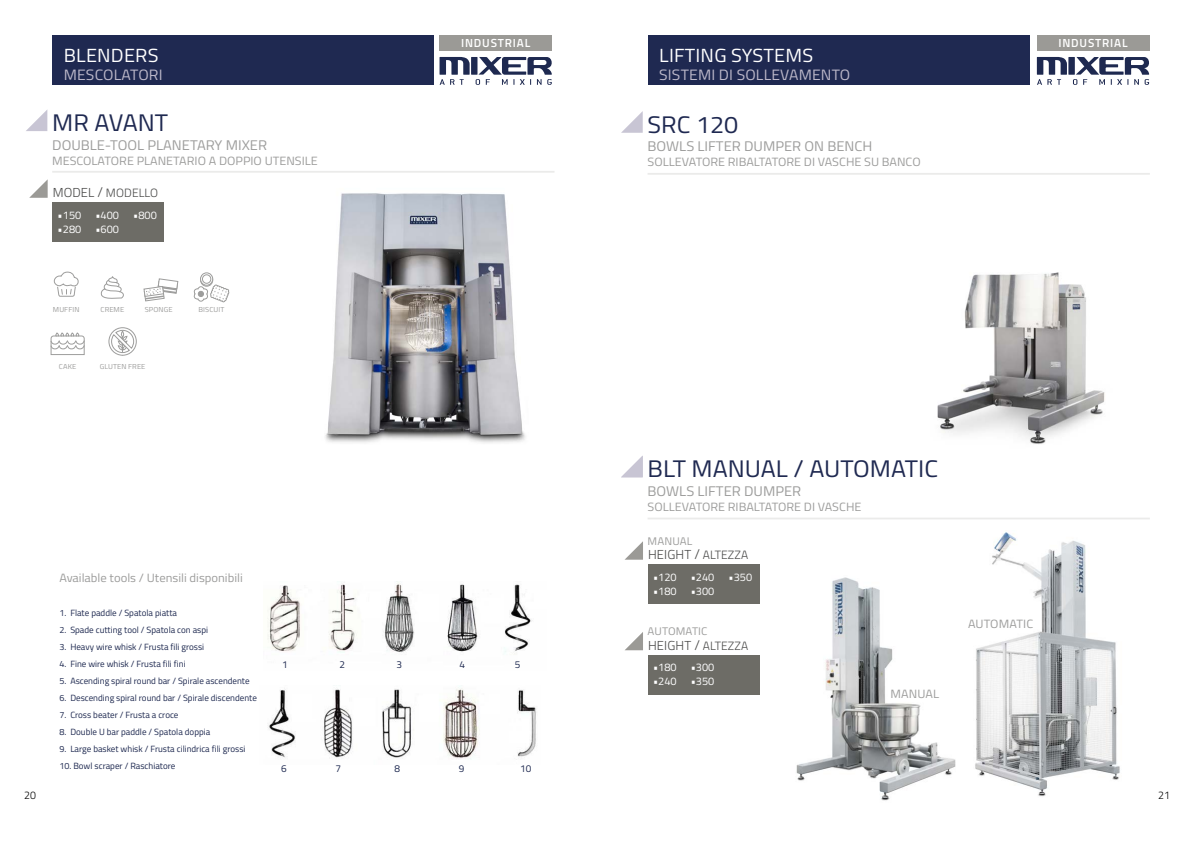
<style>
.page{position:relative;width:1191px;height:842px;background:#fff}
.page>*{position:absolute;margin:0;border:0;box-sizing:border-box;transform-origin:0 0}
.t1{font:24px "Titillium Web";color:#1f2951;scale:1.05 1}
.t2{font:19px "Titillium Web";letter-spacing:.01em;color:#fff;scale:1.05 1}
.t3{font:15px "Titillium Web";letter-spacing:.01em;color:#bcb8c9;scale:1.05 1}
.t4{font:14px "Titillium Web";color:#9d9d9c;scale:1.05 1}
.t5{font:12px "Titillium Web";color:#9d9d9c;scale:1.05 1}
.t6{font:300 12px "Titillium Web";letter-spacing:.01em;color:#474746}
.t7{font:600 11.7px "Titillium Web";letter-spacing:.07em;color:#fff}
.t8{font:11px "Titillium Web";color:#fff}
.t9{font:11px "Titillium Web";letter-spacing:.01em;color:#9d9d9c;scale:1.05 1}
.t10{font:300 11px "Titillium Web";color:#000;scale:.96 1}
.t11{font:10px "Titillium Web";color:#1e2950}
.t12{font:9px "Titillium Web";color:#1e2950}
.t13{font:7.2px "Titillium Web";letter-spacing:.01em;color:#9d9d9c;scale:1.05 1}
.s1{font-size:13px}
.s2{font-size:14px}
</style>
<div class="page">
<div style="left:471px;top:57px;width:6px;height:18px;background:#1e2950"></div>
<svg style="left:439px;top:57px;width:30px;height:28px"></svg>
<svg style="left:475px;top:57px;width:77px;height:28px"></svg>
<div style="left:439px;top:35px;width:113px;height:16px;background:#9b9a96"></div>
<img style="left:325px;top:193px;width:201px;height:250px">
<svg style="left:26px;top:110px;width:21px;height:21px"></svg>
<svg style="left:29px;top:179px;width:19px;height:19px"></svg>
<div style="left:53px;top:202px;width:111px;height:40px;background:#6d6c66"></div>
<hr style="left:52px;top:171px;width:502px;height:2px;background:#ebebea">
<svg style="left:53px;top:271px;width:26px;height:26px"></svg>
<svg style="left:108px;top:327px;width:29px;height:29px"></svg>
<svg style="left:50px;top:332px;width:35px;height:23px"></svg>
<svg style="left:143px;top:278px;width:36px;height:24px"></svg>
<svg style="left:100px;top:276px;width:24px;height:23px"></svg>
<div style="left:200px;top:273px;width:13px;height:14px;border:1px solid #9d9d9c;border-radius:50%"></div>
<svg style="left:200px;top:273px;width:13px;height:12px"></svg>
<div style="left:200px;top:272px;width:13px;height:14px;border:1px solid #9d9d9c;border-radius:50%"></div>
<div style="left:202px;top:274px;width:9px;height:10px;border:1px solid #9d9d9c;border-radius:50%"></div>
<svg style="left:193px;top:284px;width:37px;height:19px"></svg>
<img style="left:267px;top:581px;width:265px;height:73px">
<img style="left:268px;top:688px;width:268px;height:71px">
<div style="left:52px;top:35px;width:382px;height:50px;background:#1f2951"></div>
<svg style="left:621px;top:112px;width:21px;height:21px"></svg>
<hr style="left:647px;top:173px;width:502px;height:2px;background:#ebebea">
<img style="left:937px;top:272px;width:168px;height:172px">
<svg style="left:621px;top:456px;width:21px;height:21px"></svg>
<hr style="left:647px;top:518px;width:502px;height:1px;background:#ebebea">
<svg style="left:625px;top:541px;width:18px;height:19px"></svg>
<div style="left:648px;top:564px;width:111px;height:40px;background:#6d6c66"></div>
<img style="left:796px;top:577px;width:160px;height:224px">
<svg style="left:625px;top:632px;width:18px;height:18px"></svg>
<div style="left:648px;top:655px;width:111px;height:40px;background:#6d6c66"></div>
<img style="left:975px;top:532px;width:145px;height:265px">
<div style="left:1068px;top:57px;width:6px;height:18px;background:#1e2950"></div>
<svg style="left:1036px;top:57px;width:31px;height:28px"></svg>
<svg style="left:1073px;top:57px;width:77px;height:28px"></svg>
<div style="left:1036px;top:35px;width:113px;height:16px;background:#9b9a96"></div>
<div style="left:648px;top:35px;width:381px;height:50px;background:#1f2951"></div>
<h2 class="t2" style="left:64px;top:41px;width:92px">BLENDERS</h2>
<h3 class="t3" style="left:64px;top:64px;width:96px">MESCOLATORI</h3>
<h1 class="t1" style="left:52px;top:105px;width:112px">MR AVANT</h1>
<h3 class="t4" style="left:52px;top:135px;width:206px">DOUBLE-TOOL PLANETARY MIXER</h3>
<h3 class="t5" style="left:52px;top:152px;width:254px">MESCOLATORE PLANETARIO A DOPPIO UTENSILE</h3>
<h3 class="t6" style="left:53px;top:184px;width:107px"><span class="s1">MODEL</span> <span class="s2">/</span> MODELLO</h3>
<p class="t8" style="left:58px;top:207px;width:25px">•150</p>
<p class="t8" style="left:58px;top:221px;width:25px">•280</p>
<p class="t8" style="left:95px;top:207px;width:25px">•400</p>
<p class="t8" style="left:95px;top:221px;width:25px">•600</p>
<p class="t8" style="left:133px;top:207px;width:25px">•800</p>
<p class="t13" style="left:53px;top:304px;width:27px">MUFFIN</p>
<p class="t13" style="left:100px;top:304px;width:24px">CREME</p>
<p class="t13" style="left:145px;top:304px;width:28px">SPONGE</p>
<p class="t13" style="left:199px;top:304px;width:26px">BISCUIT</p>
<p class="t13" style="left:59px;top:361px;width:18px">CAKE</p>
<p class="t13" style="left:100px;top:361px;width:45px">GLUTEN FREE</p>
<p class="t7" style="left:461px;top:34px;width:71px">INDUSTRIAL</p>
<h3 class="t5" style="left:59px;top:569px;width:176px">Available tools / Utensili disponibili</h3>
<p class="t12" style="left:59px;top:606px;width:119px">1. Flate paddle / Spatola piatta</p>
<p class="t12" style="left:59px;top:623px;width:150px">2. Spade cutting tool / Spatola con aspi</p>
<p class="t12" style="left:59px;top:640px;width:146px">3. Heavy wire whisk / Frusta fili grossi</p>
<p class="t12" style="left:59px;top:657px;width:128px">4. Fine wire whisk / Frusta fili fini</p>
<p class="t12" style="left:59px;top:674px;width:192px">5. Ascending spiral round bar / Spirale ascendente</p>
<p class="t12" style="left:59px;top:691px;width:199px">6. Descending spiral round bar / Spirale discendente</p>
<p class="t12" style="left:59px;top:708px;width:121px">7. Cross beater / Frusta a croce</p>
<p class="t12" style="left:59px;top:725px;width:152px">8. Double U bar paddle / Spatola doppia</p>
<p class="t12" style="left:59px;top:742px;width:188px">9. Large basket whisk / Frusta cilindrica fili grossi</p>
<p class="t12" style="left:59px;top:759px;width:117px">10. Bowl scraper / Raschiatore</p>
<p class="t11" style="left:282px;top:657px;width:7px">1</p>
<p class="t11" style="left:339px;top:657px;width:7px">2</p>
<p class="t11" style="left:396px;top:657px;width:7px">3</p>
<p class="t11" style="left:459px;top:657px;width:7px">4</p>
<p class="t11" style="left:515px;top:657px;width:7px">5</p>
<p class="t11" style="left:281px;top:761px;width:7px">6</p>
<p class="t11" style="left:335px;top:761px;width:7px">7</p>
<p class="t11" style="left:394px;top:761px;width:7px">8</p>
<p class="t11" style="left:459px;top:761px;width:7px">9</p>
<p class="t11" style="left:520px;top:761px;width:13px">10</p>
<h2 class="t2" style="left:659px;top:41px;width:148px">LIFTING SYSTEMS</h2>
<h3 class="t3" style="left:659px;top:64px;width:183px">SISTEMI DI SOLLEVAMENTO</h3>
<h1 class="t1" style="left:647px;top:107px;width:88px">SRC 120</h1>
<h3 class="t4" style="left:647px;top:136px;width:216px">BOWLS LIFTER DUMPER ON BENCH</h3>
<h3 class="t5" style="left:647px;top:153px;width:262px">SOLLEVATORE RIBALTATORE DI VASCHE SU BANCO</h3>
<p class="t7" style="left:1058px;top:34px;width:71px">INDUSTRIAL</p>
<h1 class="t1" style="left:647px;top:451px;width:278px">BLT MANUAL / AUTOMATIC</h1>
<h3 class="t4" style="left:647px;top:481px;width:148px">BOWLS LIFTER DUMPER</h3>
<h3 class="t5" style="left:647px;top:498px;width:205px">SOLLEVATORE RIBALTATORE DI VASCHE</h3>
<h3 class="t6" style="left:648px;top:546px;width:102px"><span class="s1">HEIGHT</span> <span class="s2">/</span> ALTEZZA</h3>
<p class="t8" style="left:653px;top:569px;width:25px">•120</p>
<p class="t8" style="left:653px;top:583px;width:25px">•180</p>
<p class="t9" style="left:647px;top:533px;width:44px">MANUAL</p>
<p class="t8" style="left:691px;top:569px;width:25px">•240</p>
<p class="t8" style="left:691px;top:583px;width:25px">•300</p>
<p class="t8" style="left:728px;top:569px;width:25px">•350</p>
<p class="t9" style="left:647px;top:623px;width:59px">AUTOMATIC</p>
<h3 class="t6" style="left:648px;top:637px;width:102px"><span class="s1">HEIGHT</span> <span class="s2">/</span> ALTEZZA</h3>
<p class="t8" style="left:653px;top:659px;width:25px">•180</p>
<p class="t8" style="left:653px;top:673px;width:25px">•240</p>
<p class="t8" style="left:691px;top:659px;width:25px">•300</p>
<p class="t8" style="left:691px;top:673px;width:25px">•350</p>
<h3 class="t5" style="left:890px;top:685px;width:48px">MANUAL</h3>
<h3 class="t5" style="left:968px;top:614px;width:64px">AUTOMATIC</h3>
<p class="t10" style="left:24px;top:787px;width:14px">20</p>
<p class="t10" style="left:1158px;top:787px;width:14px">21</p>
</div>
